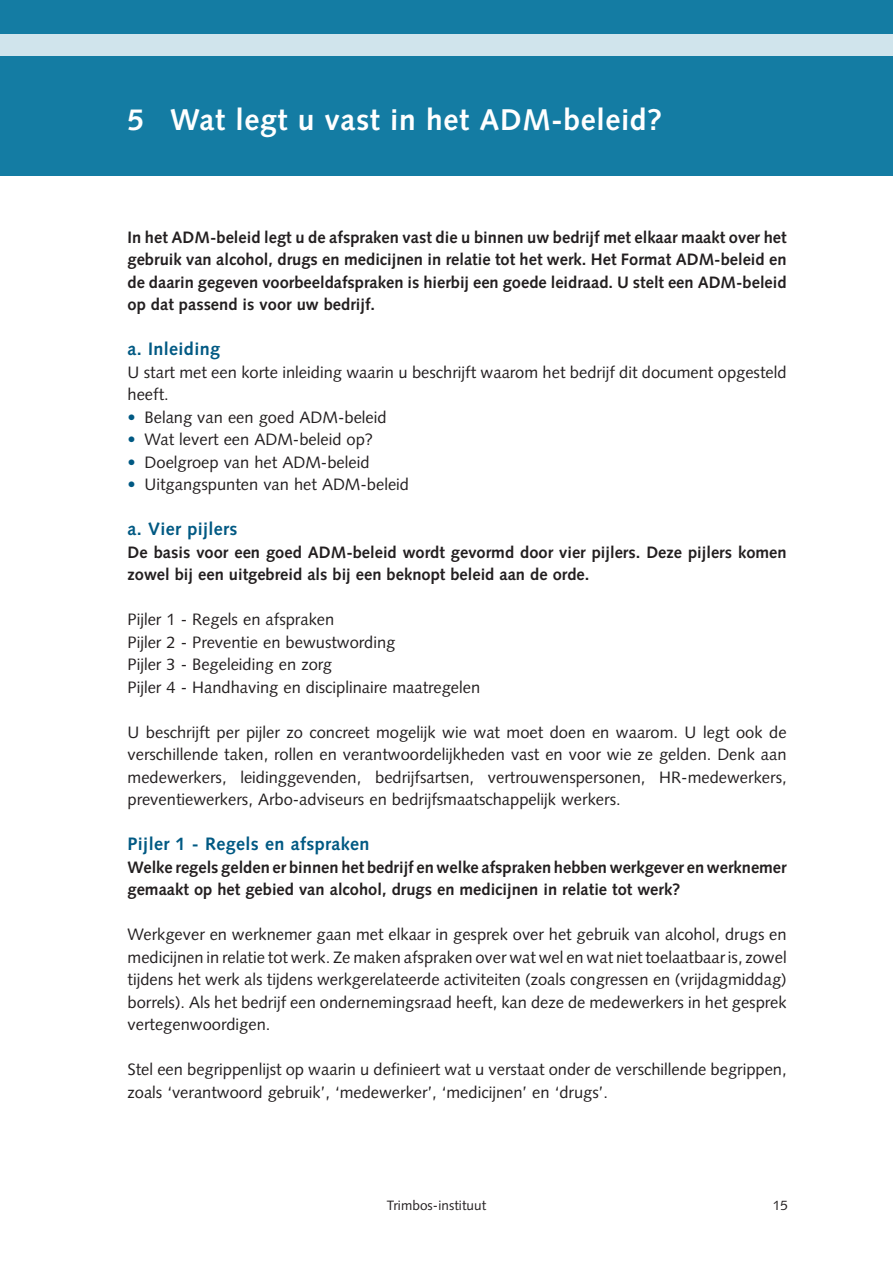
<style>
.page{position:relative;width:893px;height:1263px;background:#fff}
.page>*{position:absolute;margin:0;border:0;box-sizing:border-box;transform-origin:0 0}
._00-KOP_1{font:700 30px "Syntax LT Std";letter-spacing:.02em;color:#fff}
._02-KOP_3__1_1_1{font:700 18px "Syntax LT Std";letter-spacing:.02em;color:#005983}
._04-BROOD{font:16.5px/22.5px "Syntax LT Std";color:#231f20}
._04-BROOD-2{font:700 16.5px/22.5px "Syntax LT Std";color:#231f20}
.t1{font:13.5px "Syntax LT Std";letter-spacing:.005em;color:#231f20}
.s1{color:#005983}
</style>
<div class="page">
<div style="left:0;top:0;width:893px;height:175px;background:#147ca3"></div>
<div style="left:0;top:34px;width:893px;height:21px;background:#d0e4ec"></div>
<p class="_00-KOP_1" style="left:128px;top:102px;width:536px">5 Wat legt u vast in het ADM-beleid?</p>
<p class="_04-BROOD-2" style="left:128px;top:226px;width:661px;text-align:justify">In het ADM-beleid legt u de afspraken vast die u binnen uw bedrijf met elkaar maakt over het gebruik van alcohol, drugs en medicijnen in relatie tot het werk. Het Format ADM-beleid en de daarin gegeven voorbeeldafspraken is hierbij een goede leidraad. U stelt een ADM-beleid op dat passend is voor uw bedrijf.</p>
<p class="_02-KOP_3__1_1_1" style="left:128px;top:339px;width:94px">a. Inleiding</p>
<p class="_04-BROOD" style="left:128px;top:361px;width:661px">U start met een korte inleiding waarin u beschrijft waarom het bedrijf dit document opgesteld heeft.</p>
<p class="_04-BROOD" style="left:128px;top:406px;width:261px"><span class="s1">•</span> Belang van een goed ADM-beleid</p>
<p class="_04-BROOD" style="left:128px;top:428px;width:247px"><span class="s1">•</span> Wat levert een ADM-beleid op?</p>
<p class="_04-BROOD" style="left:128px;top:451px;width:243px"><span class="s1">•</span> Doelgroep van het ADM-beleid</p>
<p class="_04-BROOD" style="left:128px;top:473px;width:283px"><span class="s1">•</span> Uitgangspunten van het ADM-beleid</p>
<p class="_02-KOP_3__1_1_1" style="left:128px;top:519px;width:112px">a. Vier pijlers</p>
<p class="_04-BROOD-2" style="left:128px;top:541px;width:661px">De basis voor een goed ADM-beleid wordt gevormd door vier pijlers. Deze pijlers komen zowel bij een uitgebreid als bij een beknopt beleid aan de orde.</p>
<p class="_04-BROOD" style="left:128px;top:608px;width:208px">Pijler 1 - Regels en afspraken</p>
<p class="_04-BROOD" style="left:128px;top:631px;width:269px">Pijler 2 - Preventie en bewustwording</p>
<p class="_04-BROOD" style="left:128px;top:653px;width:206px">Pijler 3 - Begeleiding en zorg</p>
<p class="_04-BROOD" style="left:128px;top:676px;width:354px">Pijler 4 - Handhaving en disciplinaire maatregelen</p>
<p class="_04-BROOD" style="left:128px;top:721px;width:661px;text-align:justify">U beschrijft per pijler zo concreet mogelijk wie wat moet doen en waarom. U legt ook de verschillende taken, rollen en verantwoordelijkheden vast en voor wie ze gelden. Denk aan medewerkers, leidinggevenden, bedrijfsartsen, vertrouwenspersonen, HR-medewerkers, preventiewerkers, Arbo-adviseurs en bedrijfsmaatschappelijk werkers.</p>
<p class="_02-KOP_3__1_1_1" style="left:128px;top:834px;width:243px">Pijler 1 - Regels en afspraken</p>
<p class="_04-BROOD-2" style="left:128px;top:856px;width:661px">Welke regels gelden er binnen het bedrijf en welke afspraken hebben werkgever en werknemer gemaakt op het gebied van alcohol, drugs en medicijnen in relatie tot werk?</p>
<p class="_04-BROOD" style="left:128px;top:923px;width:661px;text-align:justify">Werkgever en werknemer gaan met elkaar in gesprek over het gebruik van alcohol, drugs en medicijnen in relatie tot werk. Ze maken afspraken over wat wel en wat niet toelaatbaar is, zowel tijdens het werk als tijdens werkgerelateerde activiteiten (zoals congressen en (vrijdagmiddag) borrels). Als het bedrijf een ondernemingsraad heeft, kan deze de medewerkers in het gesprek vertegenwoordigen.</p>
<p class="_04-BROOD" style="left:128px;top:1058px;width:661px">Stel een begrippenlijst op waarin u definieert wat u verstaat onder de verschillende begrippen, zoals ‘verantwoord gebruik’, ‘medewerker’, ‘medicijnen’ en ‘drugs’.</p>
<p class="t1" style="left:387px;top:1197px;width:101px">Trimbos-instituut</p>
<p class="t1" style="left:773px;top:1197px;width:17px">15</p>
</div>
